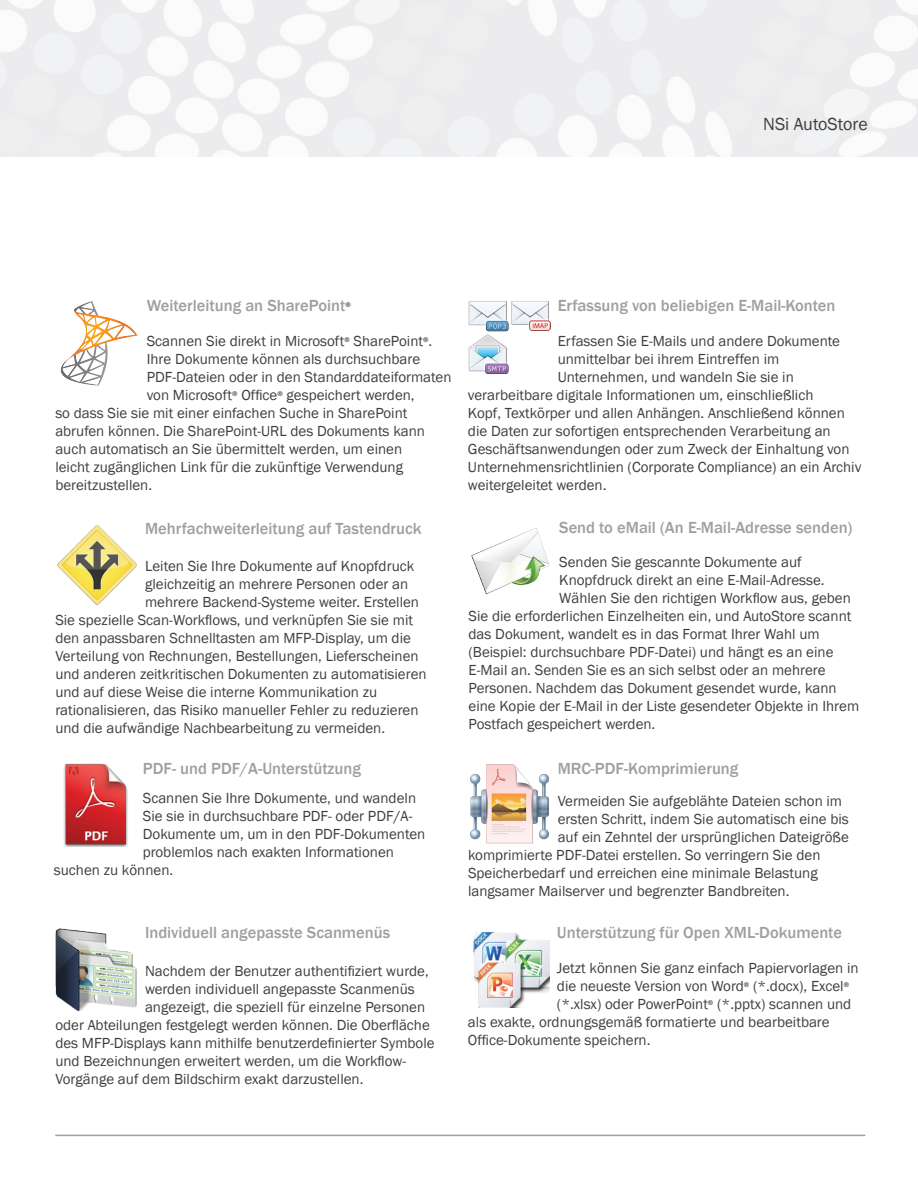
<style>
.page{position:relative;width:918px;height:1188px;background:#fff}
.page>*{position:absolute;margin:0;border:0;box-sizing:border-box;transform-origin:0 0}
.t1{font:18px "Franklin Gothic";color:#3e3e3f}
.t2{font:500 16.5px "Franklin Gothic";color:#9d9fa2}
.t3{font:15px "Franklin Gothic";color:#3e3e3f}
.t4{font:500 7.05px "Franklin Gothic";color:#3e3e3f}
</style>
<div class="page">
<img style="left:64px;top:764px;width:64px;height:83px">
<img style="left:470px;top:764px;width:79px;height:80px">
<img style="left:55px;top:929px;width:82px;height:83px">
<img style="left:473px;top:931px;width:76px;height:77px">
<img style="left:469px;top:301px;width:81px;height:73px">
<img style="left:60px;top:302px;width:78px;height:84px">
<img style="left:471px;top:527px;width:79px;height:68px">
<img style="left:57px;top:525px;width:80px;height:80px">
<hr style="left:55px;top:1135px;width:810px;height:1px;background:#9d9fa2">
<p class="t1" style="left:763px;top:113px;width:106px">NSi AutoStore</p>
<p class="t2" style="left:147px;top:295px;width:200px">Weiterleitung an SharePoint</p>
<p class="t4" style="left:345px;top:300px;width:7px">®</p>
<p class="t3" style="left:147px;top:332px;width:287px">Scannen Sie direkt in Microsoft<sup>®</sup> SharePoint<sup>®</sup>.</p>
<p class="t3" style="left:147px;top:350px;width:275px">Ihre Dokumente können als durchsuchbare</p>
<p class="t3" style="left:147px;top:368px;width:306px">PDF-Dateien oder in den Standarddateiformaten</p>
<p class="t3" style="left:147px;top:386px;width:269px">von Microsoft<sup>®</sup> Office<sup>®</sup> gespeichert werden,</p>
<p class="t3" style="left:55px;top:404px;width:354px">so dass Sie sie mit einer einfachen Suche in SharePoint</p>
<p class="t3" style="left:55px;top:422px;width:371px">abrufen können. Die SharePoint-URL des Dokuments kann</p>
<p class="t3" style="left:55px;top:440px;width:348px">auch automatisch an Sie übermittelt werden, um einen</p>
<p class="t3" style="left:55px;top:458px;width:349px">leicht zugänglichen Link für die zukünftige Verwendung</p>
<p class="t3" style="left:55px;top:476px;width:98px">bereitzustellen.</p>
<p class="t2" style="left:145px;top:518px;width:278px">Mehrfachweiterleitung auf Tastendruck</p>
<p class="t3" style="left:145px;top:557px;width:271px">Leiten Sie Ihre Dokumente auf Knopfdruck</p>
<p class="t3" style="left:145px;top:575px;width:265px">gleichzeitig an mehrere Personen oder an</p>
<p class="t3" style="left:145px;top:593px;width:276px">mehrere Backend-Systeme weiter. Erstellen</p>
<p class="t3" style="left:55px;top:611px;width:359px">Sie spezielle Scan-Workflows, und verknüpfen Sie sie mit</p>
<p class="t3" style="left:55px;top:629px;width:357px">den anpassbaren Schnelltasten am MFP-Display, um die</p>
<p class="t3" style="left:55px;top:647px;width:365px">Verteilung von Rechnungen, Bestellungen, Lieferscheinen</p>
<p class="t3" style="left:55px;top:665px;width:373px">und anderen zeitkritischen Dokumenten zu automatisieren</p>
<p class="t3" style="left:55px;top:683px;width:323px">und auf diese Weise die interne Kommunikation zu</p>
<p class="t3" style="left:55px;top:701px;width:365px">rationalisieren, das Risiko manueller Fehler zu reduzieren</p>
<p class="t3" style="left:55px;top:719px;width:331px">und die aufwändige Nachbearbeitung zu vermeiden.</p>
<p class="t2" style="left:143px;top:758px;width:220px">PDF- und PDF/A-Unterstützung</p>
<p class="t3" style="left:143px;top:789px;width:275px">Scannen Sie Ihre Dokumente, und wandeln</p>
<p class="t3" style="left:143px;top:807px;width:271px">Sie sie in durchsuchbare PDF- oder PDF/A-</p>
<p class="t3" style="left:143px;top:825px;width:284px">Dokumente um, um in den PDF-Dokumenten</p>
<p class="t3" style="left:143px;top:843px;width:253px">problemlos nach exakten Informationen</p>
<p class="t3" style="left:54px;top:861px;width:121px">suchen zu können.</p>
<p class="t2" style="left:145px;top:923px;width:247px">Individuell angepasste Scanmenüs</p>
<p class="t3" style="left:145px;top:962px;width:285px">Nachdem der Benutzer authentifiziert wurde,</p>
<p class="t3" style="left:145px;top:980px;width:271px">werden individuell angepasste Scanmenüs</p>
<p class="t3" style="left:145px;top:998px;width:282px">angezeigt, die speziell für einzelne Personen</p>
<p class="t3" style="left:55px;top:1016px;width:376px">oder Abteilungen festgelegt werden können. Die Oberfläche</p>
<p class="t3" style="left:55px;top:1034px;width:381px">des MFP-Displays kann mithilfe benutzerdefinierter Symbole</p>
<p class="t3" style="left:55px;top:1052px;width:352px">und Bezeichnungen erweitert werden, um die Workflow-</p>
<p class="t3" style="left:55px;top:1070px;width:310px">Vorgänge auf dem Bildschirm exakt darzustellen.</p>
<p class="t2" style="left:558px;top:295px;width:279px">Erfassung von beliebigen E-Mail-Konten</p>
<p class="t3" style="left:558px;top:332px;width:284px">Erfassen Sie E-Mails und andere Dokumente</p>
<p class="t3" style="left:558px;top:350px;width:223px">unmittelbar bei ihrem Eintreffen im</p>
<p class="t3" style="left:558px;top:368px;width:238px">Unternehmen, und wandeln Sie sie in</p>
<p class="t3" style="left:468px;top:386px;width:347px">verarbeitbare digitale Informationen um, einschließlich</p>
<p class="t3" style="left:468px;top:404px;width:378px">Kopf, Textkörper und allen Anhängen. Anschließend können</p>
<p class="t3" style="left:468px;top:422px;width:364px">die Daten zur sofortigen entsprechenden Verarbeitung an</p>
<p class="t3" style="left:468px;top:440px;width:383px">Geschäftsanwendungen oder zum Zweck der Einhaltung von</p>
<p class="t3" style="left:468px;top:458px;width:395px">Unternehmensrichtlinien (Corporate Compliance) an ein Archiv</p>
<p class="t3" style="left:468px;top:476px;width:140px">weitergeleitet werden.</p>
<p class="t2" style="left:559px;top:517px;width:295px">Send to eMail (An E-Mail-Adresse senden)</p>
<p class="t3" style="left:559px;top:553px;width:244px">Senden Sie gescannte Dokumente auf</p>
<p class="t3" style="left:559px;top:571px;width:267px">Knopfdruck direkt an eine E-Mail-Adresse.</p>
<p class="t3" style="left:559px;top:589px;width:293px">Wählen Sie den richtigen Workflow aus, geben</p>
<p class="t3" style="left:469px;top:607px;width:384px">Sie die erforderlichen Einzelheiten ein, und AutoStore scannt</p>
<p class="t3" style="left:469px;top:625px;width:353px">das Dokument, wandelt es in das Format Ihrer Wahl um</p>
<p class="t3" style="left:469px;top:643px;width:366px">(Beispiel: durchsuchbare PDF-Datei) und hängt es an eine</p>
<p class="t3" style="left:469px;top:661px;width:359px">E-Mail an. Senden Sie es an sich selbst oder an mehrere</p>
<p class="t3" style="left:469px;top:679px;width:370px">Personen. Nachdem das Dokument gesendet wurde, kann</p>
<p class="t3" style="left:469px;top:697px;width:392px">eine Kopie der E-Mail in der Liste gesendeter Objekte in Ihrem</p>
<p class="t3" style="left:469px;top:715px;width:188px">Postfach gespeichert werden.</p>
<p class="t2" style="left:558px;top:758px;width:182px">MRC-PDF-Komprimierung</p>
<p class="t3" style="left:558px;top:791px;width:286px">Vermeiden Sie aufgeblähte Dateien schon im</p>
<p class="t3" style="left:558px;top:809px;width:293px">ersten Schritt, indem Sie automatisch eine bis</p>
<p class="t3" style="left:558px;top:827px;width:293px">auf ein Zehntel der ursprünglichen Dateigröße</p>
<p class="t3" style="left:468px;top:845px;width:354px">komprimierte PDF-Datei erstellen. So verringern Sie den</p>
<p class="t3" style="left:468px;top:863px;width:351px">Speicherbedarf und erreichen eine minimale Belastung</p>
<p class="t3" style="left:468px;top:881px;width:323px">langsamer Mailserver und begrenzter Bandbreiten.</p>
<p class="t2" style="left:557px;top:923px;width:287px">Unterstützung für Open XML-Dokumente</p>
<p class="t3" style="left:557px;top:959px;width:303px">Jetzt können Sie ganz einfach Papiervorlagen in</p>
<p class="t3" style="left:557px;top:977px;width:294px">die neueste Version von Word<sup>®</sup> (*.docx), Excel<sup>®</sup></p>
<p class="t3" style="left:557px;top:995px;width:296px">(*.xlsx) oder PowerPoint<sup>®</sup> (*.pptx) scannen und</p>
<p class="t3" style="left:468px;top:1013px;width:363px">als exakte, ordnungsgemäß formatierte und bearbeitbare</p>
<p class="t3" style="left:468px;top:1031px;width:184px">Office-Dokumente speichern.</p>
</div>
